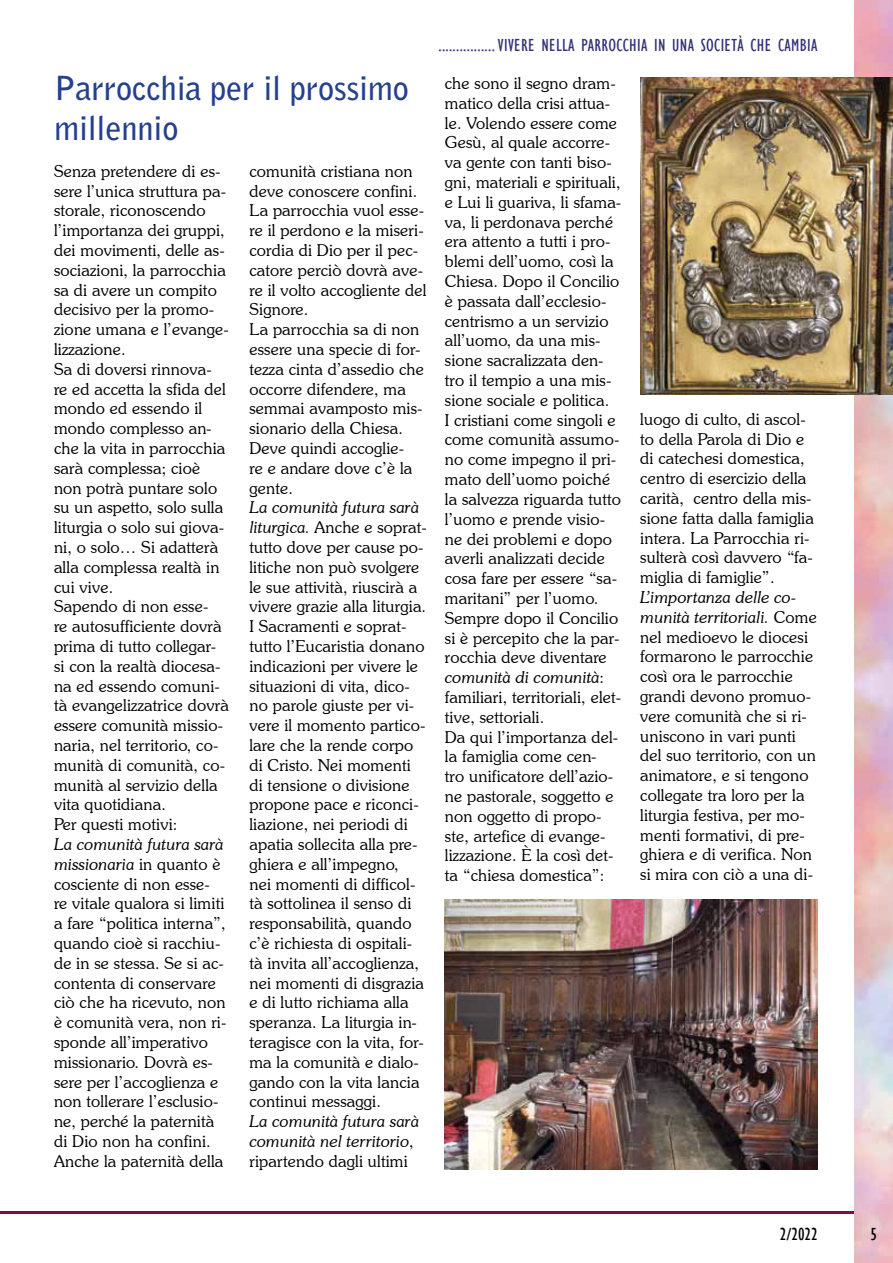
<style>
.page{position:relative;width:893px;height:1263px;background:#fff}
.page>*{position:absolute;margin:0;border:0;box-sizing:border-box;transform-origin:0 0}
.t1{font:700 33px/39.6px "Bell Gothic Std";letter-spacing:-.005em;color:#25408e}
.t2{font:condensed 18px "Gill Sans";letter-spacing:.02em;color:#333376}
.t3{font:condensed 18px "Gill Sans";color:#000}
.t4{font:300 16.5px/19.8px "Souvenir IT Cby BT";letter-spacing:.01em;color:#000}
.t5{font:italic 300 16.5px/19.8px "Souvenir IT Cby BT";letter-spacing:.01em;color:#000}
.s1{font-style:italic}
.s2{font-style:normal}
</style>
<div class="page">
<hr style="left:0;top:1212px;width:893px;height:2px;background:#810a49">
<img style="left:855px;top:0;width:38px;height:1263px">
<img style="left:445px;top:899px;width:373px;height:271px">
<img style="left:640px;top:78px;width:253px;height:316px">
<h1 class="t1" style="left:54px;top:68px;width:357px">Parrocchia per il prossimo millennio</h1>
<p class="t4" style="left:54px;top:162px;width:177px">Senza pretendere di es&shy;sere l’unica struttura pa&shy;storale, riconoscendo l’importanza dei gruppi, dei movimenti, delle as&shy;sociazioni, la parrocchia sa di avere un compito decisivo per la promo&shy;zione umana e l’evange&shy;lizzazione.<br>Sa di doversi rinnova&shy;re ed accetta la sfida del mondo ed essendo il mondo complesso an&shy;che la vita in parrocchia sarà complessa; cioè non potrà puntare solo su un aspetto, solo sulla liturgia o solo sui giova&shy;ni, o solo… Si adatterà alla complessa realtà in cui vive.<br>Sapendo di non esse-<br>re autosufficiente dovrà prima di tutto collegar&shy;si con la realtà diocesa&shy;na ed essendo comuni&shy;tà evangelizzatrice dovrà essere comunità missio&shy;naria, nel territorio, co&shy;munità di comunità, co&shy;munità al servizio della vita quotidiana.<br>Per questi motivi:</p>
<p class="t4" style="left:54px;top:835px;width:174px"><span class="s1">La comunità futura sarà missionaria</span> in quanto è cosciente di non esse&shy;re vitale qualora si limiti a fare “politica interna”, quando cioè si racchiu&shy;de in se stessa. Se si ac&shy;contenta di conservare ciò che ha ricevuto, non è comunità vera, non ri&shy;sponde all’imperativo missionario. Dovrà es&shy;sere per l’accoglienza e non tollerare l’esclusio&shy;ne, perché la paternità di Dio non ha confini.<br>Anche la paternità della</p>
<p class="t4" style="left:249px;top:162px;width:179px">comunità cristiana non deve conoscere confini.<br>La parrocchia vuol esse&shy;re il perdono e la miseri&shy;cordia di Dio per il pec&shy;catore perciò dovrà ave&shy;re il volto accogliente del<br>Signore.<br>La parrocchia sa di non essere una specie di for&shy;tezza cinta d’assedio che occorre difendere, ma semmai avamposto mis&shy;sionario della Chiesa.<br>Deve quindi accoglie-<br>re e andare dove c’è la gente.</p>
<p class="t4" style="left:249px;top:499px;width:179px"><span class="s1">La comunità futura sarà liturgica.</span> Anche e soprat&shy;tutto dove per cause po&shy;litiche non può svolgere le sue attività, riuscirà a vivere grazie alla liturgia.<br>I Sacramenti e soprat&shy;tutto l’Eucaristia donano indicazioni per vivere le situazioni di vita, dico&shy;no parole giuste per vi&shy;vere il momento partico&shy;lare che la rende corpo di Cristo. Nei momenti di tensione o divisione propone pace e riconci&shy;liazione, nei periodi di apatia sollecita alla pre&shy;ghiera e all’impegno,<br>nei momenti di difficol&shy;tà sottolinea il senso di responsabilità, quando c’è richiesta di ospitali&shy;tà invita all’accoglienza, nei momenti di disgrazia e di lutto richiama alla speranza. La liturgia in&shy;teragisce con la vita, for&shy;ma la comunità e dialo&shy;gando con la vita lancia continui messaggi.</p>
<p class="t5" style="left:249px;top:1113px;width:171px">La comunità futura sarà comunità nel territorio<span class="s2">, ripartendo dagli ultimi</span></p>
<p class="t2" style="left:438px;top:37px;width:380px">................ VIVERE NELLA PARROCCHIA IN UNA SOCIETÀ CHE CAMBIA</p>
<p class="t4" style="left:445px;top:75px;width:178px">che sono il segno dram&shy;matico della crisi attua&shy;le. Volendo essere come<br>Gesù, al quale accorre&shy;va gente con tanti biso&shy;gni, materiali e spirituali, e Lui li guariva, li sfama&shy;va, li perdonava perché era attento a tutti i pro&shy;blemi dell’uomo, così la<br>Chiesa. Dopo il Concilio è passata dall’ecclesio&shy;centrismo a un servizio all’uomo, da una mis&shy;sione sacralizzata den&shy;tro il tempio a una mis&shy;sione sociale e politica.<br>I cristiani come singoli e come comunità assumo&shy;no come impegno il pri&shy;mato dell’uomo poiché la salvezza riguarda tutto l’uomo e prende visio&shy;ne dei problemi e dopo averli analizzati decide cosa fare per essere “sa&shy;maritani” per l’uomo.<br>Sempre dopo il Concilio si è percepito che la par&shy;rocchia deve diventare <span class="s1">comunità di comunità</span>: familiari, territoriali, elet&shy;tive, settoriali.<br>Da qui l’importanza del&shy;la famiglia come cen-<br>tro unificatore dell’azio&shy;ne pastorale, soggetto e non oggetto di propo&shy;ste, artefice di evange&shy;lizzazione. È la così det&shy;ta “chiesa domestica”:</p>
<p class="t4" style="left:640px;top:410px;width:175px">luogo di culto, di ascol&shy;to della Parola di Dio e di catechesi domestica, centro di esercizio della carità, centro della mis&shy;sione fatta dalla famiglia intera. La Parrocchia ri&shy;sulterà così davvero “fa&shy;miglia di famiglie”.</p>
<p class="t4" style="left:640px;top:588px;width:178px"><span class="s1">L’importanza delle co&shy;munità territoriali.</span> Come nel medioevo le diocesi formarono le parrocchie così ora le parrocchie grandi devono promuo&shy;vere comunità che si ri&shy;uniscono in vari punti del suo territorio, con un animatore, e si tengono collegate tra loro per la liturgia festiva, per mo&shy;menti formativi, di pre&shy;ghiera e di verifica. Non si mira con ciò a una di-</p>
<p class="t3" style="left:780px;top:1226px;width:39px">2/2022</p>
<p class="t3" style="left:870px;top:1226px;width:8px">5</p>
</div>
